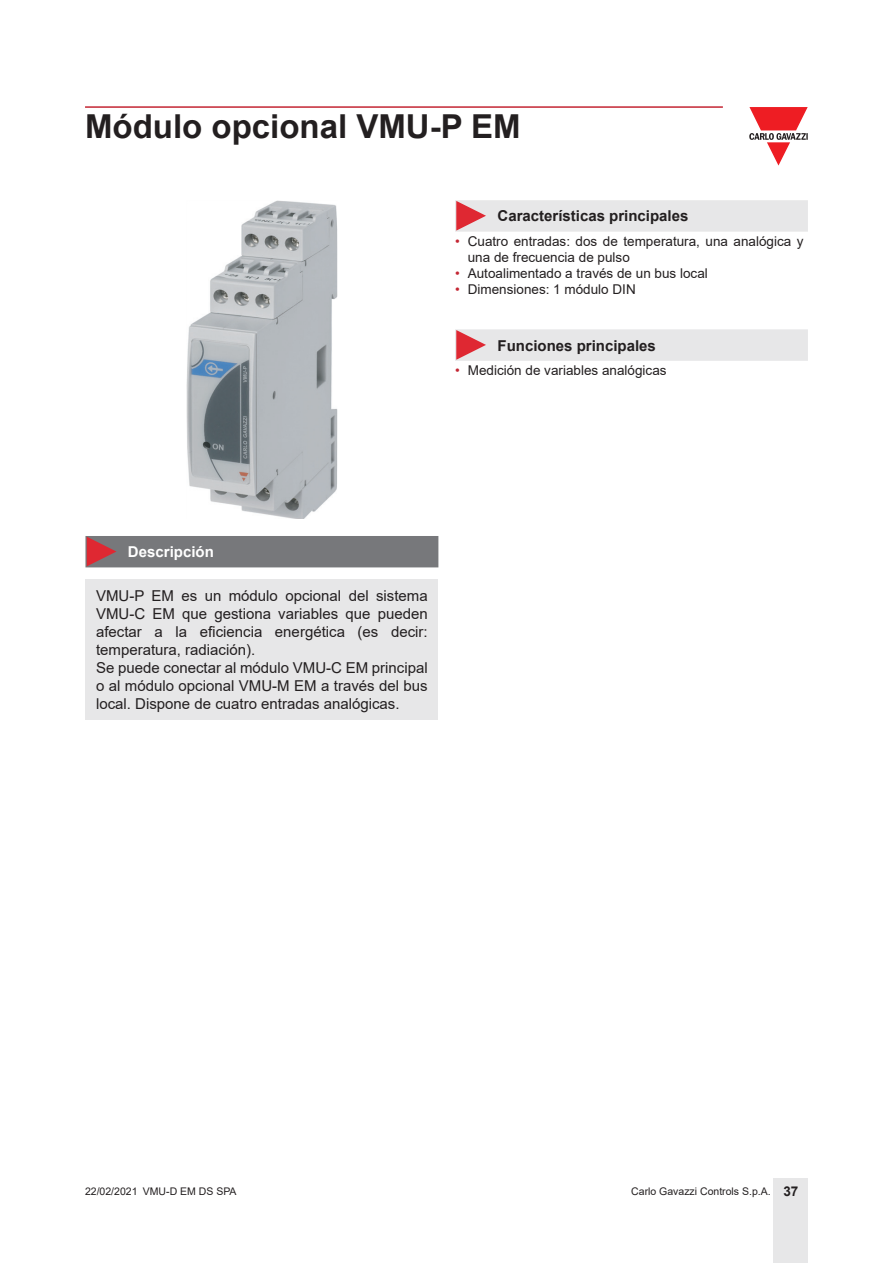
<style>
.page{position:relative;width:893px;height:1263px;background:#fff}
.page>*{position:absolute;margin:0;border:0;box-sizing:border-box;transform-origin:0 0}
.t1{font:700 33px "Arial";color:#231f20}
.Testo{font:15px/18px "Arial";color:#231f20;text-align:justify}
.Titolo03{font:700 15px "Arial";color:#231f20}
.Titolo04{font:700 15px "Arial";color:#fff}
.t2{font:13.5px/16.2px "Arial";color:#231f20}
.t3{font:10.5px "Arial";color:#231f20}
.s1{color:#c42633}
.s2{font-weight:700;font-size:13.5px}
</style>
<div class="page">
<hr style="left:85px;top:106px;width:638px;height:2px;background:#c42633">
<div style="left:774px;top:1178px;width:34px;height:85px;background:#e7e7e8"></div>
<svg style="left:749px;top:107px;width:59px;height:59px"></svg>
<div style="left:85px;top:579px;width:353px;height:140px;background:#e7e7e8"></div>
<img style="left:187px;top:201px;width:150px;height:318px">
<div style="left:85px;top:536px;width:353px;height:31px;background:#77787b"></div>
<div style="left:455px;top:200px;width:353px;height:32px;background:#e7e7e8"></div>
<div style="left:455px;top:329px;width:353px;height:32px;background:#e7e7e8"></div>
<h1 class="t1" style="left:85px;top:103px;width:437px">Módulo opcional VMU-P EM</h1>
<p class="Titolo03" style="left:497px;top:206px;width:192px">Características principales</p>
<p class="t2" style="left:468px;top:233px;width:337px;text-indent:-13px"><span class="s1">•</span> Cuatro entradas: dos de temperatura, una analógica y una de frecuencia de pulso</p>
<p class="t2" style="left:455px;top:265px;width:254px"><span class="s1">•</span> Autoalimentado a través de un bus local</p>
<p class="t2" style="left:455px;top:281px;width:182px"><span class="s1">•</span> Dimensiones: 1 módulo DIN</p>
<p class="Titolo03" style="left:497px;top:335px;width:160px">Funciones principales</p>
<p class="t2" style="left:455px;top:362px;width:213px"><span class="s1">•</span> Medición de variables analógicas</p>
<p class="Titolo04" style="left:128px;top:541px;width:87px">Descripción</p>
<p class="Testo" style="left:96px;top:586px;width:333px">VMU-P EM es un módulo opcional del sistema VMU-C EM que gestiona variables que pueden afectar a la eficiencia energética (es decir: temperatura, radiación).</p>
<p class="Testo" style="left:96px;top:658px;width:333px">Se puede conectar al módulo VMU-C EM principal o al módulo opcional VMU-M EM a través del bus local. Dispone de cuatro entradas analógicas.</p>
<p class="t3" style="left:85px;top:1183px;width:153px">22/02/2021 VMU-D EM DS SPA</p>
<p class="t3" style="left:631px;top:1183px;width:169px">Carlo Gavazzi Controls S.p.A. <span class="s2">37</span></p>
</div>
